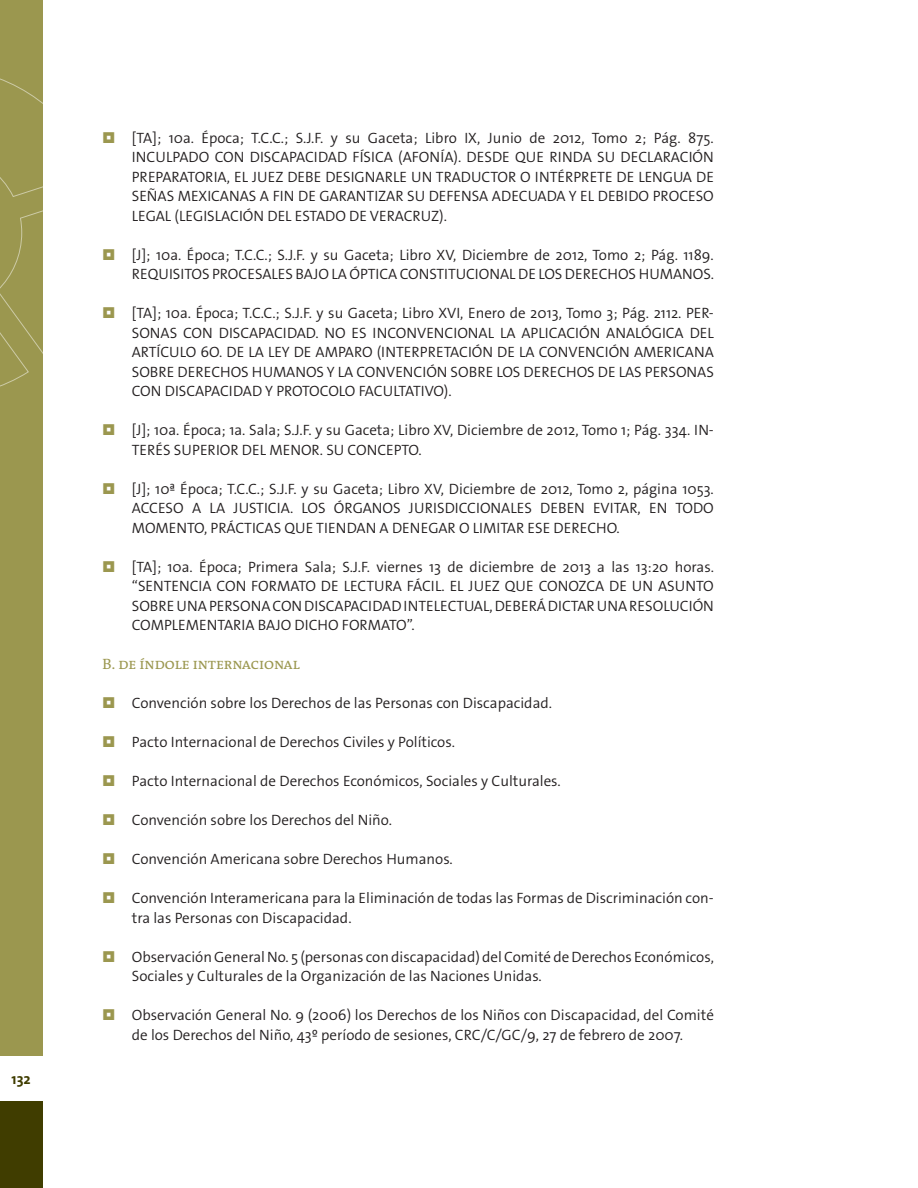
<style>
.page{position:relative;width:918px;height:1188px;background:#fff}
.page>*{position:absolute;margin:0;border:0;box-sizing:border-box;transform-origin:0 0}
.t1{font:300 15px/19.5px "The Sans Os F";color:#231f20}
.cuerpo{font:15px "The Antiqua B W5 c Plain";color:#9b974f}
.t2{font:700 15px "The Sans Os F";color:#403d00}
</style>
<div class="page">
<div style="left:0;top:1101px;width:43px;height:87px;background:#403d00"></div>
<div style="left:0;top:0;width:43px;height:1056px;background:#9b974f"></div>
<svg style="left:0;top:78px;width:43px;height:309px"></svg>
<p class="t2" style="left:12px;top:1070px;width:21px">132</p>
<p class="t1" style="left:132px;top:128px;width:584px;text-align:justify">[TA]; 10a. Época; T.C.C.; S.J.F. y su Gaceta; Libro IX, Junio de 2012, Tomo 2; Pág. 875.<br>INCULPADO CON DISCAPACIDAD FÍSICA (AFONÍA). DESDE QUE RINDA SU DECLARACIÓN PREPARATORIA, EL JUEZ DEBE DESIGNARLE UN TRADUCTOR O INTÉRPRETE DE LENGUA DE SEÑAS MEXICANAS A FIN DE GARANTIZAR SU DEFENSA ADECUADA Y EL DEBIDO PROCESO LEGAL (LEGISLACIÓN DEL ESTADO DE VERACRUZ).</p>
<p class="t1" style="left:132px;top:245px;width:584px">[J]; 10a. Época; T.C.C.; S.J.F. y su Gaceta; Libro XV, Diciembre de 2012, Tomo 2; Pág. 1189.<br>REQUISITOS PROCESALES BAJO LA ÓPTICA CONSTITUCIONAL DE LOS DERECHOS HUMANOS.</p>
<p class="t1" style="left:132px;top:304px;width:584px;text-align:justify">[TA]; 10a. Época; T.C.C.; S.J.F. y su Gaceta; Libro XVI, Enero de 2013, Tomo 3; Pág. 2112. PER-SONAS CON DISCAPACIDAD. NO ES INCONVENCIONAL LA APLICACIÓN ANALÓGICA DEL ARTÍCULO 6O. DE LA LEY DE AMPARO (INTERPRETACIÓN DE LA CONVENCIÓN AMERICANA SOBRE DERECHOS HUMANOS Y LA CONVENCIÓN SOBRE LOS DERECHOS DE LAS PERSONAS CON DISCAPACIDAD Y PROTOCOLO FACULTATIVO).</p>
<p class="t1" style="left:132px;top:421px;width:584px">[J]; 10a. Época; 1a. Sala; S.J.F. y su Gaceta; Libro XV, Diciembre de 2012, Tomo 1; Pág. 334. IN-<br>TERÉS SUPERIOR DEL MENOR. SU CONCEPTO.</p>
<p class="t1" style="left:132px;top:479px;width:584px;text-align:justify">[J]; 10ª Época; T.C.C.; S.J.F. y su Gaceta; Libro XV, Diciembre de 2012, Tomo 2, página 1053.<br>ACCESO A LA JUSTICIA. LOS ÓRGANOS JURISDICCIONALES DEBEN EVITAR, EN TODO MOMENTO, PRÁCTICAS QUE TIENDAN A DENEGAR O LIMITAR ESE DERECHO.</p>
<p class="t1" style="left:132px;top:557px;width:584px;text-align:justify">[TA]; 10a. Época; Primera Sala; S.J.F. viernes 13 de diciembre de 2013 a las 13:20 horas. “SENTENCIA CON FORMATO DE LECTURA FÁCIL. EL JUEZ QUE CONOZCA DE UN ASUNTO SOBRE UNA PERSONA CON DISCAPACIDAD INTELECTUAL, DEBERÁ DICTAR UNA RESOLUCIÓN COMPLEMENTARIA BAJO DICHO FORMATO”.</p>
<p class="cuerpo" style="left:102px;top:655px;width:199px">B. de índole internacional</p>
<p class="t1" style="left:132px;top:694px;width:422px">Convención sobre los Derechos de las Personas con Discapacidad.</p>
<p class="t1" style="left:132px;top:733px;width:325px">Pacto Internacional de Derechos Civiles y Políticos.</p>
<p class="t1" style="left:132px;top:772px;width:431px">Pacto Internacional de Derechos Económicos, Sociales y Culturales.</p>
<p class="t1" style="left:132px;top:811px;width:262px">Convención sobre los Derechos del Niño.</p>
<p class="t1" style="left:132px;top:850px;width:323px">Convención Americana sobre Derechos Humanos.</p>
<p class="t1" style="left:132px;top:889px;width:584px">Convención Interamericana para la Eliminación de todas las Formas de Discriminación con&shy;tra las Personas con Discapacidad.</p>
<p class="t1" style="left:132px;top:947px;width:584px">Observación General No. 5 (personas con discapacidad) del Comité de Derechos Económicos,<br>Sociales y Culturales de la Organización de las Naciones Unidas.</p>
<p class="t1" style="left:132px;top:1006px;width:584px">Observación General No. 9 (2006) los Derechos de los Niños con Discapacidad, del Comité de los Derechos del Niño, 43º período de sesiones, CRC/C/GC/9, 27 de febrero de 2007.</p>
</div>
